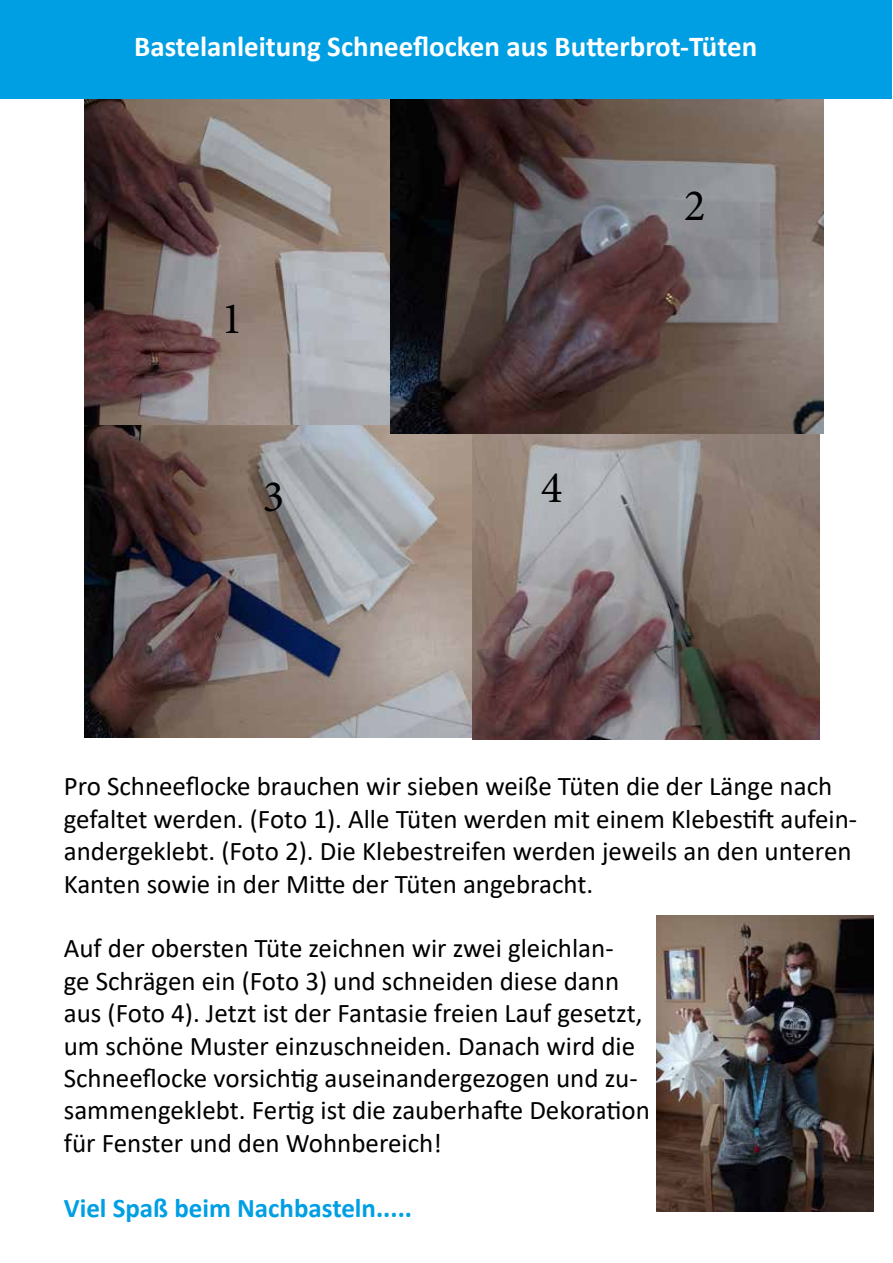
<style>
.page{position:relative;width:893px;height:1263px;background:#fff}
.page>*{position:absolute;margin:0;border:0;box-sizing:border-box;transform-origin:0 0}
.t1{font:45px "Minion Pro";color:#000}
.t2{font:700 28.95px "Calibri";color:#fff}
.t3{font:27px/32.4px "Calibri";color:#000}
.t4{font:700 27px "Calibri";color:#009fe3}
</style>
<div class="page">
<img style="left:85px;top:99px;width:306px;height:327px">
<img style="left:84px;top:426px;width:388px;height:312px">
<img style="left:472px;top:433px;width:347px;height:307px">
<img style="left:391px;top:99px;width:432px;height:334px">
<div style="left:0;top:0;width:891px;height:99px;background:#009fe3"></div>
<img style="left:657px;top:915px;width:217px;height:297px">
<p class="t2" style="left:134px;top:26px;width:625px">Bastelanleitung Schneeflocken aus Butterbrot-Tüten</p>
<h1 class="t1" style="left:225px;top:288px;width:17px">1</h1>
<h1 class="t1" style="left:264px;top:466px;width:22px">3</h1>
<h1 class="t1" style="left:540px;top:457px;width:24px">4</h1>
<h1 class="t1" style="left:684px;top:175px;width:22px">2</h1>
<p class="t3" style="left:64px;top:770px;width:795px">Pro Schneeflocke brauchen wir sieben weiße Tüten die der Länge nach gefaltet werden. (Foto 1). Alle Tüten werden mit einem Klebestift aufein&shy;andergeklebt. (Foto 2). Die Klebestreifen werden jeweils an den unteren Kanten sowie in der Mitte der Tüten angebracht.</p>
<p class="t3" style="left:64px;top:932px;width:588px">Auf der obersten Tüte zeichnen wir zwei gleichlan-<br>ge Schrägen ein (Foto 3) und schneiden diese dann aus (Foto 4). Jetzt ist der Fantasie freien Lauf gesetzt, um schöne Muster einzuschneiden. Danach wird die Schneeflocke vorsichtig auseinandergezogen und zu&shy;sammengeklebt. Fertig ist die zauberhafte Dekoration für Fenster und den Wohnbereich!</p>
<p class="t4" style="left:64px;top:1188px;width:350px">Viel Spaß beim Nachbasteln.....</p>
</div>
